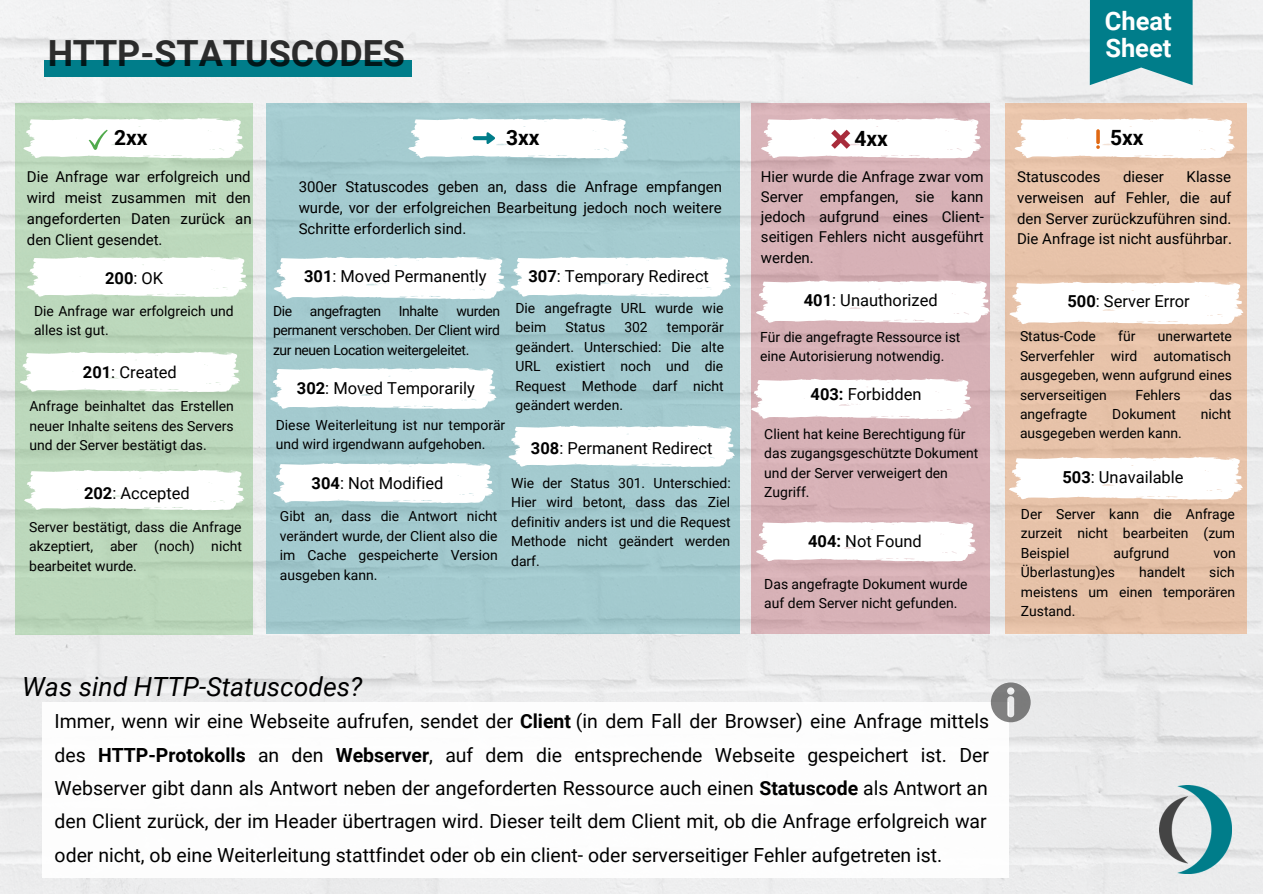
<style>
.page{position:relative;width:1263px;height:894px;background:#fff}
.page>*{position:absolute;margin:0;border:0;box-sizing:border-box;transform-origin:0 0}
.t1{font:700 36px "Roboto";color:#000}
.t2{font:italic 26.4px "Roboto";color:#000}
.t3{font:700 25.5px/26.7px "Roboto";color:#fff}
.t4{font:700 21px "Roboto";color:#000}
.t5{font:19.5px/33.3px "Roboto";color:#000}
.t6{font:16.5px "Roboto";color:#000}
.t7{font:700 16.5px "Roboto";color:#000}
.t8{font:15px/20.5px "Roboto";color:#000;text-align:justify}
.t9{font:13.95px/19.5px "Roboto";color:#000;text-align:justify}
.t10{font:13.95px "Roboto";letter-spacing:-.025em;color:#000}
.s1{font-weight:400}
.s2{font-weight:700}
</style>
<div class="page">
<img style="left:0;top:0;width:1263px;height:893px">
<div style="left:15px;top:103px;width:238px;height:531px;background:#bcd8bc"></div>
<div style="left:751px;top:103px;width:239px;height:530px;background:#d7b1b6"></div>
<div style="left:266px;top:103px;width:474px;height:530px;background:#a4cacf"></div>
<svg style="left:27px;top:256px;width:220px;height:41px"></svg>
<div style="left:1005px;top:103px;width:242px;height:530px;background:#e6c2a9"></div>
<svg style="left:756px;top:280px;width:234px;height:43px"></svg>
<svg style="left:274px;top:256px;width:231px;height:43px"></svg>
<svg style="left:20px;top:351px;width:220px;height:41px"></svg>
<svg style="left:756px;top:521px;width:220px;height:40px"></svg>
<svg style="left:270px;top:367px;width:226px;height:42px"></svg>
<svg style="left:273px;top:462px;width:220px;height:41px"></svg>
<svg style="left:751px;top:378px;width:220px;height:41px"></svg>
<svg style="left:508px;top:425px;width:227px;height:42px"></svg>
<svg style="left:511px;top:256px;width:220px;height:41px"></svg>
<svg style="left:24px;top:469px;width:220px;height:41px"></svg>
<svg style="left:1009px;top:281px;width:234px;height:44px"></svg>
<svg style="left:1009px;top:456px;width:234px;height:44px"></svg>
<svg style="left:1090px;top:0;width:103px;height:85px"></svg>
<svg style="left:23px;top:118px;width:221px;height:40px"></svg>
<svg style="left:761px;top:118px;width:220px;height:40px"></svg>
<svg style="left:1014px;top:118px;width:221px;height:40px"></svg>
<svg style="left:1096px;top:129px;width:4px;height:15px"></svg>
<svg style="left:408px;top:118px;width:221px;height:40px"></svg>
<img style="left:1160px;top:785px;width:72px;height:88px">
<div style="left:43px;top:702px;width:966px;height:176px;background:#fff"></div>
<svg style="left:991px;top:682px;width:40px;height:40px"></svg>
<div style="left:45px;top:60px;width:208px;height:16px;background:#007d8a"></div>
<div style="left:203px;top:60px;width:208px;height:16px;background:#007d8a"></div>
<h1 class="t1" style="left:47px;top:33px;width:359px">HTTP-STATUSCODES</h1>
<h3 class="t3" style="left:1105px;top:8px;width:68px">Cheat<br>Sheet</h3>
<h3 class="t4" style="left:114px;top:125px;width:35px">2xx</h3>
<h3 class="t4" style="left:506px;top:125px;width:35px">3xx</h3>
<h3 class="t4" style="left:854px;top:126px;width:35px">4xx</h3>
<h3 class="t4" style="left:1110px;top:125px;width:35px">5xx</h3>
<p class="t8" style="left:27px;top:167px;width:226px">Die Anfrage war erfolgreich und wird meist zusammen mit den angeforderten Daten zurück an den Client gesendet.</p>
<p class="t8" style="left:299px;top:177px;width:425px">300er Statuscodes geben an, dass die Anfrage empfangen wurde, vor der erfolgreichen Bearbeitung jedoch noch weitere Schritte erforderlich sind.</p>
<p class="t7" style="left:105px;top:268px;width:60px">200<span class="s1">: OK</span></p>
<p class="t9" style="left:34px;top:301px;width:201px">Die Anfrage war erfolgreich und alles ist gut.</p>
<p class="t6" style="left:83px;top:362px;width:95px"><span class="s2">201</span>: Created</p>
<p class="t9" style="left:29px;top:397px;width:206px">Anfrage beinhaltet das Erstellen neuer Inhalte seitens des Servers und der Server bestätigt das.</p>
<p class="t6" style="left:84px;top:483px;width:107px"><span class="s2">202</span>: Accepted</p>
<p class="t9" style="left:29px;top:517px;width:214px">Server bestätigt, dass die Anfrage akzeptiert, aber (noch) nicht bearbeitet wurde.</p>
<p class="t6" style="left:304px;top:267px;width:184px"><span class="s2">301</span>: Moved Permanently</p>
<p class="t6" style="left:528px;top:267px;width:182px"><span class="s2">307</span>: Temporary Redirect</p>
<p class="t9" style="left:273px;top:301px;width:21px">Die</p>
<p class="t10" style="left:310px;top:302px;width:73px">angefragten</p>
<p class="t10" style="left:399px;top:302px;width:41px">Inhalte</p>
<p class="t9" style="left:273px;top:301px;width:229px;text-indent:183px">wurden permanent verschoben. Der Client wird zur neuen Location weitergeleitet.</p>
<p class="t6" style="left:297px;top:378px;width:179px"><span class="s2">302</span>: Moved Temporarily</p>
<p class="t9" style="left:276px;top:415px;width:231px">Diese Weiterleitung ist nur temporär und wird irgendwann aufgehoben.</p>
<p class="t9" style="left:515px;top:298px;width:209px">Die angefragte URL wurde wie beim</p>
<p class="t9" style="left:515px;top:318px;width:210px;text-indent:151px">temporär geändert. Unterschied: Die alte URL existiert noch und die Request Methode darf nicht geändert werden.</p>
<p class="t9" style="left:565px;top:318px;width:41px">Status</p>
<p class="t9" style="left:624px;top:318px;width:25px">302</p>
<p class="t6" style="left:531px;top:438px;width:183px"><span class="s2">308</span>: Permanent Redirect</p>
<p class="t6" style="left:312px;top:473px;width:133px"><span class="s2">304</span>: Not Modified</p>
<p class="t9" style="left:280px;top:506px;width:219px">Gibt an, dass die Antwort nicht verändert wurde, der Client also die im Cache gespeicherte Version ausgeben kann.</p>
<p class="t9" style="left:511px;top:473px;width:221px">Wie der Status 301. Unterschied:<br>Hier wird betont, dass das Ziel definitiv anders ist und die Request Methode nicht geändert werden darf.</p>
<h2 class="t2" style="left:22px;top:671px;width:342px">Was sind HTTP-Statuscodes?</h2>
<p class="t8" style="left:761px;top:167px;width:225px;line-height:20.1px">Hier wurde die Anfrage zwar vom Server empfangen, sie kann jedoch aufgrund eines Client&shy;seitigen Fehlers nicht ausgeführt werden.</p>
<p class="t8" style="left:1017px;top:167px;width:85px">Statuscodes</p>
<p class="t8" style="left:1123px;top:167px;width:42px">dieser</p>
<p class="t8" style="left:1017px;top:167px;width:216px;text-indent:169px">Klasse verweisen auf Fehler, die auf den Server zurückzuführen sind.<br>Die Anfrage ist nicht ausführbar.</p>
<p class="t6" style="left:804px;top:290px;width:135px"><span class="s2">401</span>: Unauthorized</p>
<p class="t9" style="left:760px;top:327px;width:202px">Für die angefragte Ressource ist eine Autorisierung notwendig.</p>
<p class="t6" style="left:811px;top:384px;width:112px"><span class="s2">403:</span> Forbidden</p>
<p class="t9" style="left:764px;top:424px;width:216px;text-align:left">Client hat keine Berechtigung für das zugangsgeschützte Dokument und der Server verweigert den<br>Zugriff.</p>
<p class="t6" style="left:808px;top:531px;width:115px"><span class="s2">404:</span> Not Found</p>
<p class="t9" style="left:764px;top:574px;width:205px">Das angefragte Dokument wurde auf dem Server nicht gefunden.</p>
<p class="t6" style="left:1067px;top:291px;width:124px"><span class="s2">500</span>: Server Error</p>
<p class="t9" style="left:1020px;top:326px;width:77px">Status-Code</p>
<p class="t9" style="left:1118px;top:326px;width:19px">für</p>
<p class="t9" style="left:1020px;top:326px;width:213px;text-indent:138px">unerwartete Serverfehler wird automatisch ausgegeben, wenn aufgrund eines serverseitigen</p>
<p class="t9" style="left:1135px;top:385px;width:47px">Fehlers</p>
<p class="t9" style="left:1209px;top:385px;width:24px">das</p>
<p class="t9" style="left:1020px;top:404px;width:69px">angefragte</p>
<p class="t9" style="left:1112px;top:404px;width:65px">Dokument</p>
<p class="t9" style="left:1201px;top:404px;width:32px">nicht</p>
<p class="t9" style="left:1020px;top:424px;width:163px">ausgegeben werden kann.</p>
<p class="t6" style="left:1062px;top:467px;width:123px"><span class="s2">503</span>: Unavailable</p>
<p class="t9" style="left:1021px;top:504px;width:216px">Der Server kann die Anfrage zurzeit nicht bearbeiten (zum Beispiel</p>
<p class="t9" style="left:1113px;top:543px;width:57px">aufgrund</p>
<p class="t9" style="left:1213px;top:543px;width:24px">von</p>
<p class="t9" style="left:1021px;top:562px;width:96px">Überlastung)es</p>
<p class="t9" style="left:1139px;top:562px;width:48px">handelt</p>
<p class="t9" style="left:1021px;top:562px;width:216px;text-indent:188px">sich meistens um einen temporären Zustand.</p>
<p class="t5" style="left:55px;top:704px;width:936px">Immer, wenn wir eine Webseite aufrufen, sendet der <span class="s2">Client</span> (in dem Fall der Browser) eine Anfrage mittels des <span class="s2">HTTP-Protokolls</span> an den <span class="s2">Webserver</span>, auf dem die entsprechende Webseite gespeichert ist. Der Webserver gibt dann als Antwort neben der angeforderten Ressource auch einen <span class="s2">Statuscode</span> als Antwort an den Client zurück, der im Header übertragen wird. Dieser teilt dem Client mit, ob die Anfrage erfolgreich war oder nicht, ob eine Weiterleitung stattfindet oder ob ein client- oder serverseitiger Fehler aufgetreten ist.</p>
</div>
